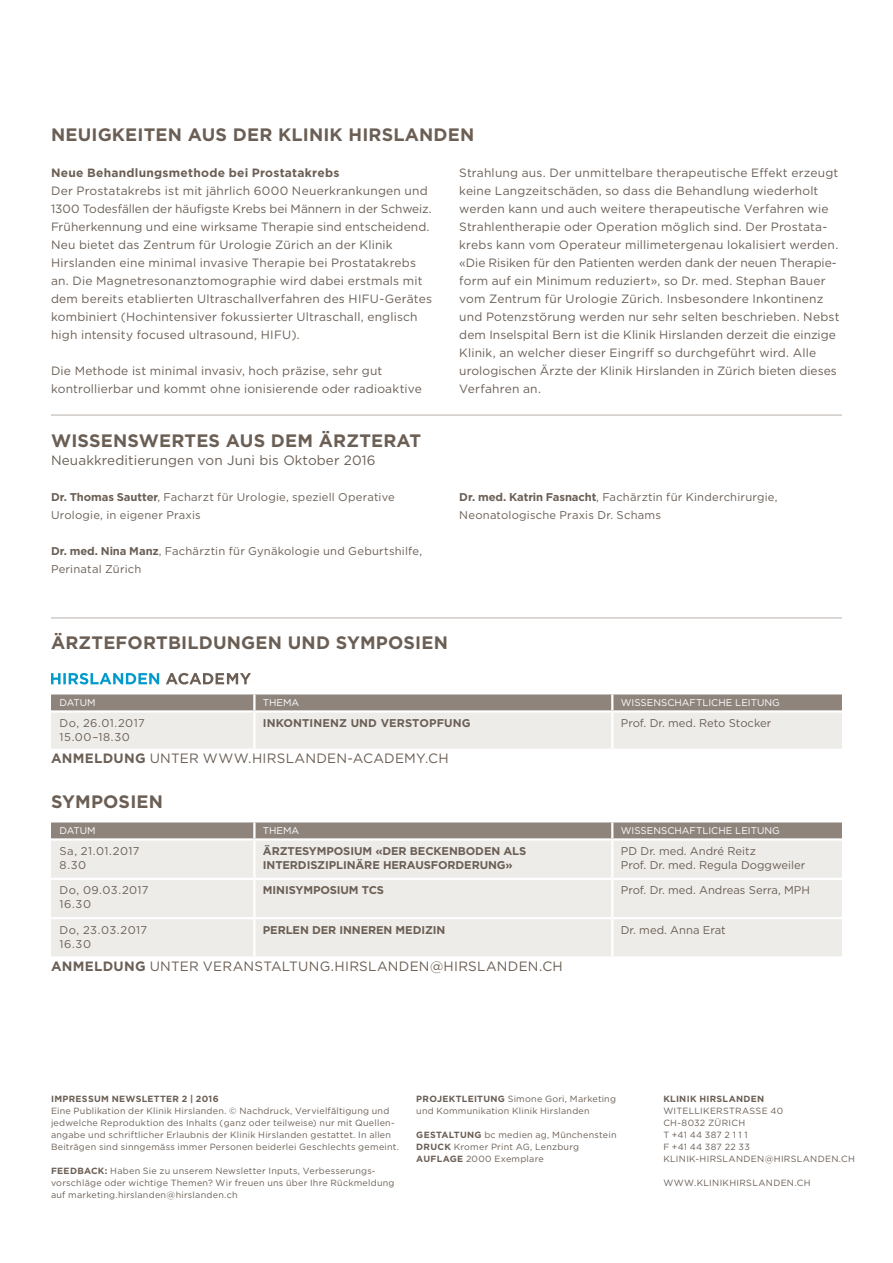
<style>
.page{position:relative;width:893px;height:1263px;background:#fff}
.page>*{position:absolute;margin:0;border:0;box-sizing:border-box;transform-origin:0 0}
.t1{font:700 18px "Gotham";letter-spacing:.01em;color:#6b5f55}
.t2{font:13.5px "Gotham";letter-spacing:.01em;color:#6b5f55}
.t3{font:12px/18px "Gotham";letter-spacing:.015em;color:#6b5f55}
.t4{font:700 12px "Gotham";letter-spacing:.02em;color:#6b5f55}
.t5{font:11.25px/18px "Gotham";letter-spacing:.015em;color:#6b5f55}
.t6{font:700 11.25px/14.2px "Gotham";letter-spacing:-.01em;color:#6b5f55}
.t7{font:11.25px/14.2px "Gotham";letter-spacing:.04em;color:#6b5f55}
.t8{font:700 11.25px "Gotham";letter-spacing:.01em;color:#6b5f55}
.t9{font:9.75px "Gotham";color:#fff}
.t10{font:9px/12px "Gotham";letter-spacing:.025em;color:#6b5f55}
.t11{font:700 9px "Gotham";letter-spacing:.035em;color:#6b5f55}
.s1{font-weight:700}
</style>
<div class="page">
<hr style="left:51px;top:617px;width:791px;height:2px;background:#cfc9c5">
<hr style="left:51px;top:414px;width:791px;height:2px;background:#cfc9c5">
<svg style="left:51px;top:673px;width:108px;height:11px"></svg>
<svg style="left:166px;top:673px;width:85px;height:11px"></svg>
<svg style="left:51px;top:694px;width:791px;height:55px;background:#d3cfca"></svg>
<div style="left:51px;top:841px;width:791px;height:115px;background:#eeece9"></div>
<hr style="left:253px;top:841px;width:3px;height:37px;background:#fff">
<hr style="left:611px;top:841px;width:2px;height:37px;background:#fff">
<hr style="left:51px;top:878px;width:203px;height:2px;background:#fff">
<hr style="left:254px;top:878px;width:358px;height:2px;background:#fff">
<hr style="left:253px;top:880px;width:3px;height:37px;background:#fff">
<hr style="left:612px;top:878px;width:230px;height:2px;background:#fff">
<hr style="left:611px;top:880px;width:2px;height:37px;background:#fff">
<hr style="left:51px;top:917px;width:203px;height:2px;background:#fff">
<hr style="left:254px;top:917px;width:358px;height:2px;background:#fff">
<hr style="left:253px;top:919px;width:3px;height:37px;background:#fff">
<hr style="left:612px;top:917px;width:230px;height:2px;background:#fff">
<hr style="left:611px;top:919px;width:2px;height:37px;background:#fff">
<svg style="left:51px;top:822px;width:791px;height:17px;background:#958c85"></svg>
<h1 class="t1" style="left:51px;top:123px;width:425px">NEUIGKEITEN AUS DER KLINIK HIRSLANDEN</h1>
<p class="t4" style="left:51px;top:165px;width:290px">Neue Behandlungsmethode bei Prostatakrebs</p>
<p class="t3" style="left:51px;top:182px;width:382px">Der Prostatakrebs ist mit jährlich 6000 Neuerkrankungen und 1300 Todesfällen der häufigste Krebs bei Männern in der Schweiz.<br>Früherkennung und eine wirksame Therapie sind entscheidend.<br>Neu bietet das Zentrum für Urologie Zürich an der Klinik Hirslanden eine minimal invasive Therapie bei Prostatakrebs an. Die Magnetresonanztomographie wird dabei erstmals mit dem bereits etablierten Ultraschallverfahren des HIFU-Gerätes kombiniert (Hochintensiver fokussierter Ultraschall, englisch high intensity focused ultrasound, HIFU).</p>
<p class="t3" style="left:51px;top:362px;width:372px">Die Methode ist minimal invasiv, hoch präzise, sehr gut kontrollierbar und kommt ohne ionisierende oder radioaktive</p>
<h1 class="t1" style="left:51px;top:429px;width:372px">WISSENSWERTES AUS DEM ÄRZTERAT</h1>
<p class="t2" style="left:51px;top:452px;width:326px">Neuakkreditierungen von Juni bis Oktober 2016</p>
<p class="t5" style="left:51px;top:488px;width:345px"><span class="s1">Dr. Thomas Sautter</span>, Facharzt für Urologie, speziell Operative<br>Urologie, in eigener Praxis</p>
<p class="t5" style="left:51px;top:542px;width:373px"><span class="s1">Dr. med. Nina Manz</span>, Fachärztin für Gynäkologie und Geburtshilfe,<br>Perinatal Zürich</p>
<p class="t3" style="left:459px;top:164px;width:382px">Strahlung aus. Der unmittelbare therapeutische Effekt erzeugt keine Langzeitschäden, so dass die Behandlung wiederholt werden kann und auch weitere therapeutische Verfahren wie Strahlentherapie oder Operation möglich sind. Der Prostata&shy;krebs kann vom Operateur millimetergenau lokalisiert werden. «Die Risiken für den Patienten werden dank der neuen Therapie&shy;form auf ein Minimum reduziert», so Dr. med. Stephan Bauer vom Zentrum für Urologie Zürich. Insbesondere Inkontinenz und Potenzstörung werden nur sehr selten beschrieben. Nebst dem Inselspital Bern ist die Klinik Hirslanden derzeit die einzige Klinik, an welcher dieser Eingriff so durchgeführt wird. Alle urologischen Ärzte der Klinik Hirslanden in Zürich bieten dieses Verfahren an.</p>
<p class="t5" style="left:459px;top:488px;width:320px"><span class="s1">Dr. med. Katrin Fasnacht</span>, Fachärztin für Kinderchirurgie,<br>Neonatologische Praxis Dr. Schams</p>
<h1 class="t1" style="left:51px;top:630px;width:398px">ÄRZTEFORTBILDUNGEN UND SYMPOSIEN</h1>
<p class="t9" style="left:60px;top:697px;width:38px">DATUM</p>
<p class="t9" style="left:263px;top:697px;width:38px">THEMA</p>
<p class="t9" style="left:621px;top:697px;width:160px">WISSENSCHAFTLICHE LEITUNG</p>
<p class="t7" style="left:60px;top:715px;width:87px">Do, 26.01.2017<br>15.00–18.30</p>
<p class="t8" style="left:263px;top:715px;width:209px">INKONTINENZ UND VERSTOPFUNG</p>
<p class="t5" style="left:621px;top:714px;width:152px">Prof. Dr. med. Reto Stocker</p>
<p class="t2" style="left:51px;top:749px;width:399px"><span class="s1">ANMELDUNG</span> UNTER WWW.HIRSLANDEN-ACADEMY.CH</p>
<h1 class="t1" style="left:51px;top:789px;width:114px">SYMPOSIEN</h1>
<p class="t9" style="left:60px;top:825px;width:38px">DATUM</p>
<p class="t9" style="left:263px;top:825px;width:38px">THEMA</p>
<p class="t9" style="left:621px;top:825px;width:160px">WISSENSCHAFTLICHE LEITUNG</p>
<p class="t7" style="left:60px;top:843px;width:81px">Sa, 21.01.2017<br>8.30</p>
<p class="t6" style="left:263px;top:844px;width:265px">ÄRZTESYMPOSIUM «DER BECKENBODEN ALS<br>INTERDISZIPLINÄRE HERAUSFORDERUNG»</p>
<p class="t5" style="left:621px;top:843px;width:186px;line-height:14.2px">PD Dr. med. André Reitz<br>Prof. Dr. med. Regula Doggweiler</p>
<p class="t7" style="left:60px;top:883px;width:91px">Do, 09.03.2017<br>16.30</p>
<p class="t6" style="left:263px;top:883px;width:123px">MINISYMPOSIUM TCS</p>
<p class="t5" style="left:621px;top:881px;width:191px">Prof. Dr. med. Andreas Serra, MPH</p>
<p class="t7" style="left:60px;top:922px;width:89px">Do, 23.03.2017<br>16.30</p>
<p class="t6" style="left:263px;top:922px;width:184px">PERLEN DER INNEREN MEDIZIN</p>
<p class="t5" style="left:621px;top:920px;width:106px">Dr. med. Anna Erat</p>
<p class="t2" style="left:51px;top:957px;width:513px"><span class="s1">ANMELDUNG</span> UNTER VERANSTALTUNG.HIRSLANDEN@HIRSLANDEN.CH</p>
<p class="t11" style="left:51px;top:1093px;width:169px">IMPRESSUM NEWSLETTER 2 | 2016</p>
<p class="t10" style="left:51px;top:1105px;width:349px">Eine Publikation der Klinik Hirslanden. © Nachdruck, Vervielfältigung und jedwelche Reproduktion des Inhalts (ganz oder teilweise) nur mit Quellen&shy;angabe und schriftlicher Erlaubnis der Klinik Hirslanden gestattet. In allen Beiträgen sind sinngemäss immer Personen beiderlei Geschlechts gemeint.</p>
<p class="t10" style="left:51px;top:1165px;width:345px"><span class="s1">FEEDBACK:</span> Haben Sie zu unserem Newsletter Inputs, Verbesserungs&shy;vorschläge oder wichtige Themen? Wir freuen uns über Ihre Rückmeldung auf marketing.hirslanden@hirslanden.ch</p>
<p class="t10" style="left:416px;top:1093px;width:201px"><span class="s1">PROJEKTLEITUNG</span> Simone Gori, Marketing und Kommunikation Klinik Hirslanden</p>
<p class="t10" style="left:416px;top:1129px;width:202px"><span class="s1">GESTALTUNG</span> bc medien ag, Münchenstein<br><span class="s1">DRUCK</span> Kromer Print AG, Lenzburg<br><span class="s1">AUFLAGE</span> 2000 Exemplare</p>
<p class="t11" style="left:663px;top:1093px;width:102px">KLINIK HIRSLANDEN</p>
<p class="t10" style="left:663px;top:1104px;width:193px">WITELLIKERSTRASSE 40<br>CH-8032 ZÜRICH<br>T +41 44 387 2 1 1 1<br>F +41 44 387 22 33<br>KLINIK-HIRSLANDEN@HIRSLANDEN.CH</p>
<p class="t10" style="left:663px;top:1176px;width:149px">WWW.KLINIKHIRSLANDEN.CH</p>
</div>
